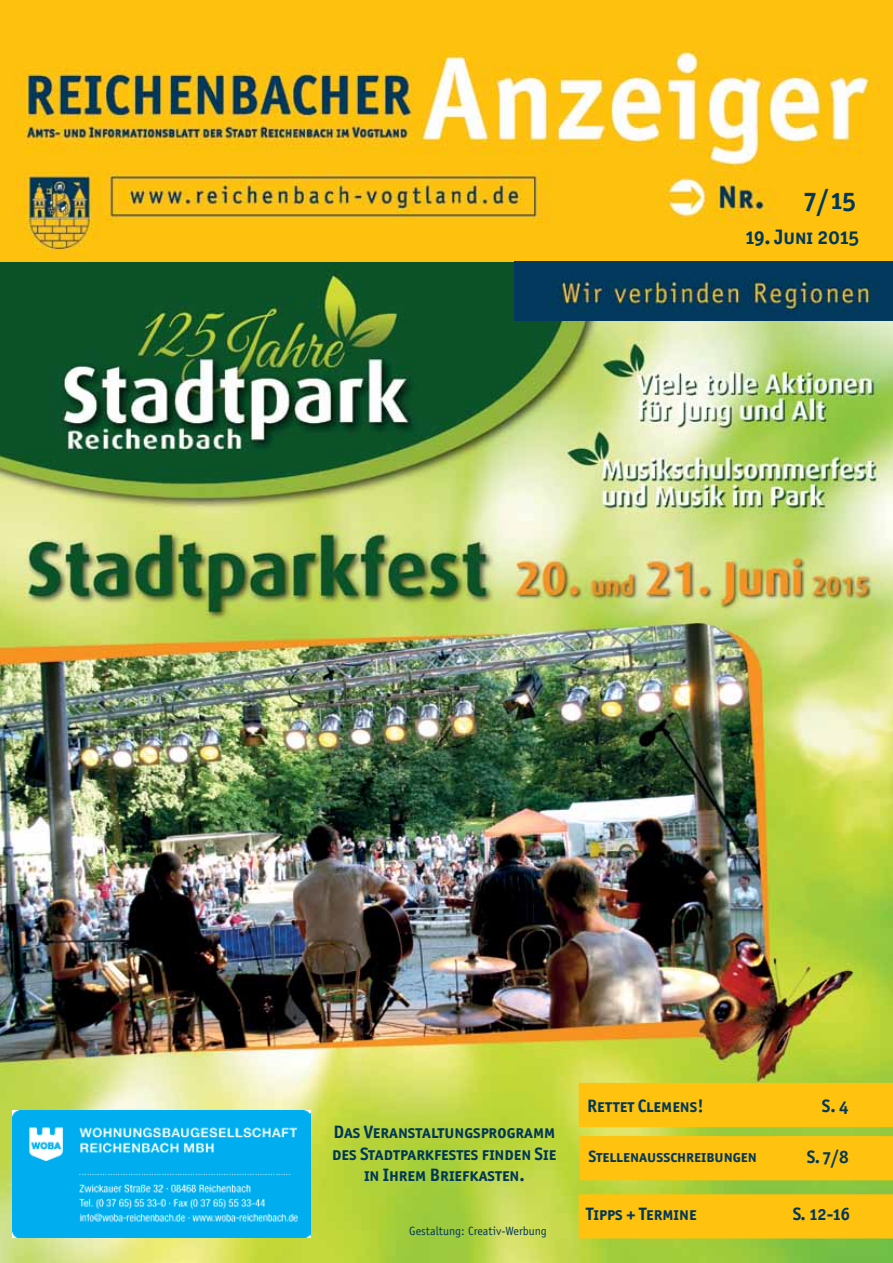
<style>
.page{position:relative;width:893px;height:1263px;background:#fff}
.page>*{position:absolute;margin:0;border:0;box-sizing:border-box;transform-origin:0 0}
.t1{font:27px "Officina San ITC Bold SC";color:#00385a}
.t2{font:21px "Officina San ITC Bold SC";letter-spacing:-.03em;color:#00385a}
.t3{font:18px/21.6px "Officina San ITC Bold SC";color:#00385a;text-align:center}
.t4{font:16.5px "Officina San ITC Bold SC";color:#00385a}
.t5{font:12px "Officina Sans";color:#00385a}
</style>
<div class="page">
<img style="left:0;top:0;width:893px;height:1263px">
<img style="left:515px;top:261px;width:378px;height:60px">
<div style="left:579px;top:1194px;width:314px;height:44px;background:#ffc20e"></div>
<div style="left:579px;top:1083px;width:314px;height:44px;background:#ffc20e"></div>
<div style="left:580px;top:1136px;width:313px;height:44px;background:#ffc20e"></div>
<img style="left:13px;top:1110px;width:297px;height:127px">
<h1 class="t1" style="left:803px;top:183px;width:55px">7/15</h1>
<p class="t2" style="left:744px;top:223px;width:117px">19. Juni 2015</p>
<p class="t3" style="left:332px;top:1121px;width:226px">Das Veranstaltungsprogramm des Stadtparkfestes finden Sie in Ihrem Briefkasten.</p>
<p class="t5" style="left:409px;top:1224px;width:139px">Gestaltung: Creativ-Werbung</p>
<p class="t3" style="left:587px;top:1095px;width:118px">Rettet Clemens!</p>
<p class="t3" style="left:822px;top:1095px;width:29px">S. 4</p>
<p class="t3" style="left:807px;top:1146px;width:44px">S. 7/8</p>
<p class="t4" style="left:589px;top:1146px;width:170px">Stellenausschreibungen</p>
<p class="t3" style="left:586px;top:1203px;width:112px">Tipps + Termine</p>
<p class="t3" style="left:793px;top:1203px;width:59px">S. 12-16</p>
</div>
